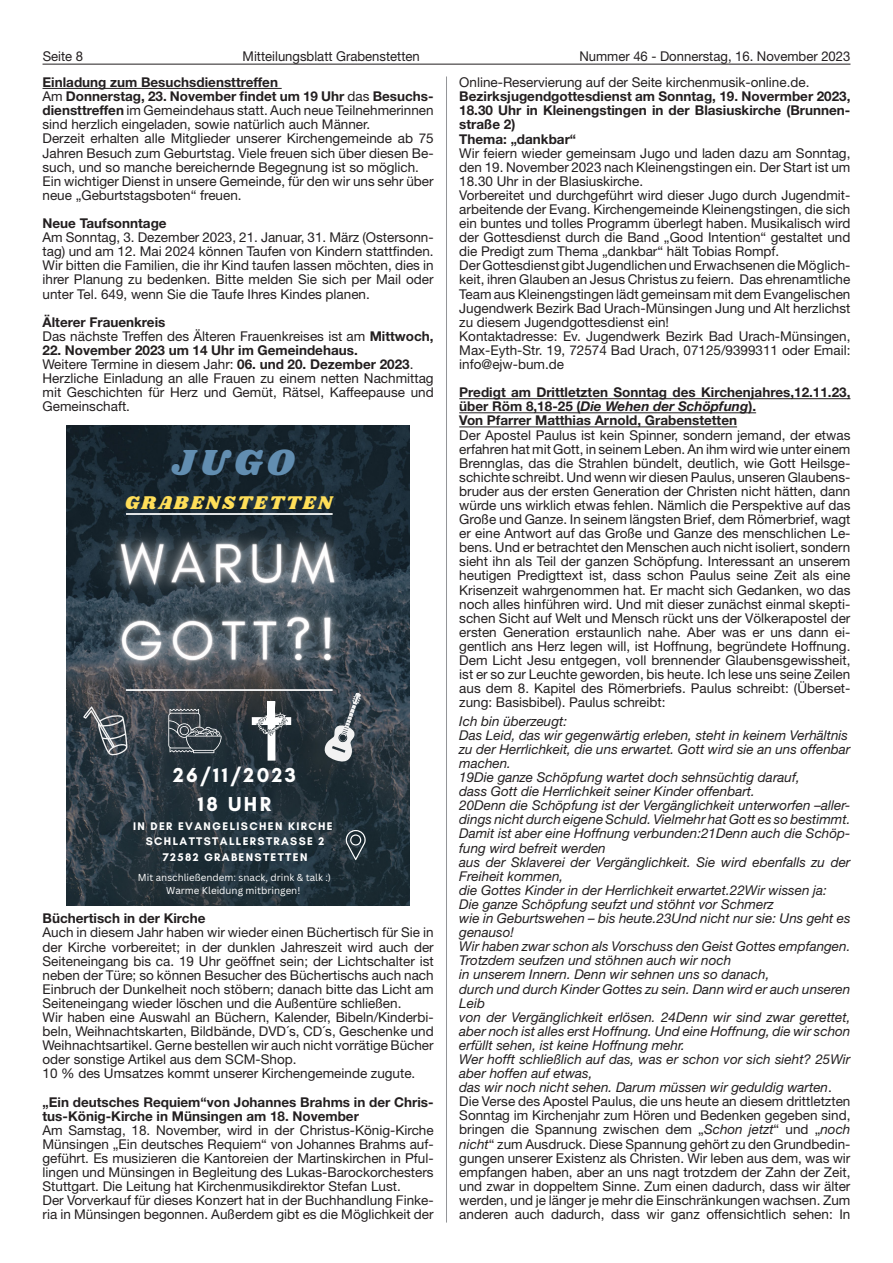
<style>
.page{position:relative;width:893px;height:1263px;background:#fff}
.page>*{position:absolute;margin:0;border:0;box-sizing:border-box;transform-origin:0 0}
.t1{font:37.5px "Shrikhand";color:#628eb1}
.t2{font:700 20.55px/28.7px "Glacial Indifference";letter-spacing:.12em;color:#fff;text-align:center}
.t3{font:19.05px "Shrikhand";letter-spacing:.12em;color:#ffde59}
.t4{font:13.5px/14.1px "Helvetica Neue";color:#231f20}
.t5{font:italic 13.5px/14.1px "Helvetica Neue";color:#231f20}
.t6{font:700 13.5px/14.1px "Helvetica Neue";color:#231f20}
.t7{font:700 11.25px/15.6px "Glacial Indifference";letter-spacing:.12em;color:#fff;text-align:center}
.t8{font:9.75px/13.5px "Canva Sans";color:#fff;text-align:center}
.s1{font-weight:700}
.s2{font-style:italic}
.s3{font-style:normal}
</style>
<div class="page">
<hr style="left:43px;top:64px;width:807px;height:1px;background:#231f20">
<hr style="left:446px;top:77px;width:1px;height:1145px;background:#939598">
<hr style="left:43px;top:88px;width:239px;height:1px;background:#231f20">
<img style="left:66px;top:425px;width:344px;height:481px">
<svg style="left:346px;top:830px;width:20px;height:30px"></svg>
<svg style="left:83px;top:732px;width:44px;height:23px"></svg>
<svg style="left:323px;top:732px;width:38px;height:31px"></svg>
<svg style="left:168px;top:732px;width:54px;height:21px"></svg>
<svg style="left:252px;top:732px;width:39px;height:29px"></svg>
<img style="left:66px;top:472px;width:344px;height:260px">
<hr style="left:459px;top:398px;width:391px;height:1px;background:#231f20">
<hr style="left:459px;top:412px;width:297px;height:1px;background:#231f20">
<hr style="left:459px;top:427px;width:278px;height:1px;background:#231f20">
<p class="t4" style="left:43px;top:49px;width:42px">Seite 8</p>
<p class="t4" style="left:243px;top:49px;width:179px">Mitteilungsblatt Grabenstetten</p>
<p class="t4" style="left:579px;top:49px;width:273px">Nummer 46 - Donnerstag, 16. November 2023</p>
<p class="t4" style="left:43px;top:75px;width:393px"><span class="s1">Einladung zum Besuchsdiensttreffen<br></span>Am <span class="s1">Donnerstag, 23. November findet um 19 Uhr</span> das <span class="s1">Besuchs&shy;diensttreffen</span> im Gemeindehaus statt. Auch neue Teilnehmerinnen sind herzlich eingeladen, sowie natürlich auch Männer.<br>Derzeit erhalten alle Mitglieder unserer Kirchengemeinde ab 75<br>Jahren Besuch zum Geburtstag. Viele freuen sich über diesen Be&shy;such, und so manche bereichernde Begegnung ist so möglich.<br>Ein wichtiger Dienst in unsere Gemeinde, für den wir uns sehr über neue „Geburtstagsboten“ freuen.</p>
<p class="t6" style="left:43px;top:216px;width:126px">Neue Taufsonntage</p>
<p class="t4" style="left:43px;top:230px;width:393px;text-align:justify">Am Sonntag, 3. Dezember 2023, 21. Januar, 31. März (Ostersonn&shy;tag) und am 12. Mai 2024 können Taufen von Kindern stattfinden.<br>Wir bitten die Familien, die ihr Kind taufen lassen möchten, dies in ihrer Planung zu bedenken. Bitte melden Sie sich per Mail oder unter Tel. 649, wenn Sie die Taufe Ihres Kindes planen.</p>
<p class="t4" style="left:43px;top:315px;width:393px"><span class="s1">Älterer Frauenkreis<br></span>Das nächste Treffen des Älteren Frauenkreises ist am <span class="s1">Mittwoch,</span></p>
<p class="t4" style="left:43px;top:343px;width:393px"><span class="s1">22. November 2023 um 14 Uhr im Gemeindehaus.<br></span>Weitere Termine in diesem Jahr: <span class="s1">06. und 20. Dezember 2023</span>.<br>Herzliche Einladung an alle Frauen zu einem netten Nachmittag mit Geschichten für Herz und Gemüt, Rätsel, Kaffeepause und Gemeinschaft.</p>
<p class="t4" style="left:459px;top:75px;width:352px">Online-Reservierung auf der Seite kirchenmusik-online.de.</p>
<p class="t6" style="left:459px;top:89px;width:393px">Bezirksjugendgottesdienst am Sonntag, 19. Novermber 2023, 18.30 Uhr in Kleinengstingen in der Blasiuskirche (Brunnen&shy;straße 2)<br>Thema: „dankbar“</p>
<p class="t4" style="left:459px;top:146px;width:393px">Wir feiern wieder gemeinsam Jugo und laden dazu am Sonntag, den 19. November 2023 nach Kleinengstingen ein. Der Start ist um 18.30 Uhr in der Blasiuskirche.<br>Vorbereitet und durchgeführt wird dieser Jugo durch Jugendmit&shy;arbeitende der Evang. Kirchengemeinde Kleinengstingen, die sich ein buntes und tolles Programm überlegt haben. Musikalisch wird der Gottesdienst durch die Band „Good Intention“ gestaltet und die Predigt zum Thema „dankbar“ hält Tobias Rompf.<br>Der Gottesdienst gibt Jugendlichen und Erwachsenen die Möglich&shy;keit, ihren Glauben an Jesus Christus zu feiern. Das ehrenamtliche Team aus Kleinengstingen lädt gemeinsam mit dem Evangelischen Jugendwerk Bezirk Bad Urach-Münsingen Jung und Alt herzlichst zu diesem Jugendgottesdienst ein!<br>Kontaktadresse: Ev. Jugendwerk Bezirk Bad Urach-Münsingen, Max-Eyth-Str. 19, 72574 Bad Urach, 07125/9399311 oder Email: info@ejw-bum.de</p>
<p class="t6" style="left:459px;top:385px;width:393px">Predigt am Drittletzten Sonntag des Kirchenjahres,12.11.23, über Röm 8,18-25 (<span class="s2">Die Wehen der Schöpfung</span>).<br>Von Pfarrer Matthias Arnold, Grabenstetten</p>
<p class="t4" style="left:459px;top:427px;width:393px;text-align:justify">Der Apostel Paulus ist kein Spinner, sondern jemand, der etwas erfahren hat mit Gott, in seinem Leben. An ihm wird wie unter einem Brennglas, das die Strahlen bündelt, deutlich, wie Gott Heilsge&shy;schichte schreibt. Und wenn wir diesen Paulus, unseren Glaubens&shy;bruder aus der ersten Generation der Christen nicht hätten, dann würde uns wirklich etwas fehlen. Nämlich die Perspektive auf das Große und Ganze. In seinem längsten Brief, dem Römerbrief, wagt er eine Antwort auf das Große und Ganze des menschlichen Le&shy;bens. Und er betrachtet den Menschen auch nicht isoliert, sondern sieht ihn als Teil der ganzen Schöpfung. Interessant an unserem heutigen Predigttext ist, dass schon Paulus seine Zeit als eine Krisenzeit wahrgenommen hat. Er macht sich Gedanken, wo das noch alles hinführen wird. Und mit dieser zunächst einmal skepti&shy;schen Sicht auf Welt und Mensch rückt uns der Völkerapostel der ersten Generation erstaunlich nahe. Aber was er uns dann ei&shy;gentlich ans Herz legen will, ist Hoffnung, begründete Hoffnung.<br>Dem Licht Jesu entgegen, voll brennender Glaubensgewissheit, ist er so zur Leuchte geworden, bis heute. Ich lese uns seine Zeilen aus dem 8. Kapitel des Römerbriefs. Paulus schreibt: (Überset&shy;zung: Basisbibel). Paulus schreibt:</p>
<p class="t5" style="left:459px;top:714px;width:393px">Ich bin überzeugt:<br>Das Leid, das wir gegenwärtig erleben, steht in keinem Verhältnis zu der Herrlichkeit, die uns erwartet. Gott wird sie an uns offenbar machen.<br>19Die ganze Schöpfung wartet doch sehnsüchtig darauf,<br>dass Gott die Herrlichkeit seiner Kinder offenbart.<br>20Denn die Schöpfung ist der Vergänglichkeit unterworfen –aller&shy;dings nicht durch eigene Schuld. Vielmehr hat Gott es so bestimmt.<br>Damit ist aber eine Hoffnung verbunden:21Denn auch die Schöp&shy;fung wird befreit werden<br>aus der Sklaverei der Vergänglichkeit. Sie wird ebenfalls zu der Freiheit kommen,<br>die Gottes Kinder in der Herrlichkeit erwartet.22Wir wissen ja:<br>Die ganze Schöpfung seufzt und stöhnt vor Schmerz<br>wie in Geburtswehen – bis heute.23Und nicht nur sie: Uns geht es genauso!<br>Wir haben zwar schon als Vorschuss den Geist Gottes empfangen.<br>Trotzdem seufzen und stöhnen auch wir noch<br>in unserem Innern. Denn wir sehnen uns so danach,<br>durch und durch Kinder Gottes zu sein. Dann wird er auch unseren Leib<br>von der Vergänglichkeit erlösen. 24Denn wir sind zwar gerettet, aber noch ist alles erst Hoffnung. Und eine Hoffnung, die wir schon erfüllt sehen, ist keine Hoffnung mehr.<br>Wer hofft schließlich auf das, was er schon vor sich sieht? 25Wir aber hoffen auf etwas,<br>das wir noch nicht sehen. Darum müssen wir geduldig warten<span class="s3">.<br>Die Verse des Apostel Paulus, die uns heute an diesem drittletzten Sonntag im Kirchenjahr zum Hören und Bedenken gegeben sind, bringen die Spannung zwischen dem „</span>Schon jetzt<span class="s3">“ und „</span>noch nicht<span class="s3">“ zum Ausdruck. Diese Spannung gehört zu den Grundbedin&shy;gungen unserer Existenz als Christen. Wir leben aus dem, was wir empfangen haben, aber an uns nagt trotzdem der Zahn der Zeit, und zwar in doppeltem Sinne. Zum einen dadurch, dass wir älter werden, und je länger je mehr die Einschränkungen wachsen. Zum anderen auch dadurch, dass wir ganz offensichtlich sehen: In</span></p>
<h1 class="t1" style="left:173px;top:436px;width:123px">JUGO</h1>
<h3 class="t3" style="left:125px;top:489px;width:209px">GRABENSTETTEN</h3>
<h2 class="t2" style="left:173px;top:760px;width:125px">26/11/2023<br>18 UHR</h2>
<p class="t7" style="left:133px;top:818px;width:201px">IN DER EVANGELISCHEN KIRCHE<br>SCHLATTSTALLERSTRASSE 2<br>72582 GRABENSTETTEN</p>
<p class="t8" style="left:138px;top:871px;width:195px">Mit anschließendem: snack, drink &amp; talk :)<br>Warme Kleidung mitbringen!</p>
<p class="t6" style="left:43px;top:911px;width:164px">Büchertisch in der Kirche</p>
<p class="t4" style="left:43px;top:925px;width:393px">Auch in diesem Jahr haben wir wieder einen Büchertisch für Sie in der Kirche vorbereitet; in der dunklen Jahreszeit wird auch der Seiteneingang bis ca. 19 Uhr geöffnet sein; der Lichtschalter ist neben der Türe; so können Besucher des Büchertischs auch nach Einbruch der Dunkelheit noch stöbern; danach bitte das Licht am Seiteneingang wieder löschen und die Außentüre schließen.<br>Wir haben eine Auswahl an Büchern, Kalender, Bibeln/Kinderbi&shy;beln, Weihnachtskarten, Bildbände, DVD´s, CD´s, Geschenke und Weihnachtsartikel. Gerne bestellen wir auch nicht vorrätige Bücher oder sonstige Artikel aus dem SCM-Shop.<br>10 % des Umsatzes kommt unserer Kirchengemeinde zugute.</p>
<p class="t6" style="left:43px;top:1094px;width:393px">„Ein deutsches Requiem“von Johannes Brahms in der Chris&shy;tus-König-Kirche in Münsingen am 18. November</p>
<p class="t4" style="left:43px;top:1123px;width:393px">Am Samstag, 18. November, wird in der Christus-König-Kirche Münsingen „Ein deutsches Requiem“ von Johannes Brahms auf&shy;geführt. Es musizieren die Kantoreien der Martinskirchen in Pful&shy;lingen und Münsingen in Begleitung des Lukas-Barockorchesters Stuttgart. Die Leitung hat Kirchenmusikdirektor Stefan Lust.<br>Der Vorverkauf für dieses Konzert hat in der Buchhandlung Finke&shy;ria in Münsingen begonnen. Außerdem gibt es die Möglichkeit der</p>
</div>
